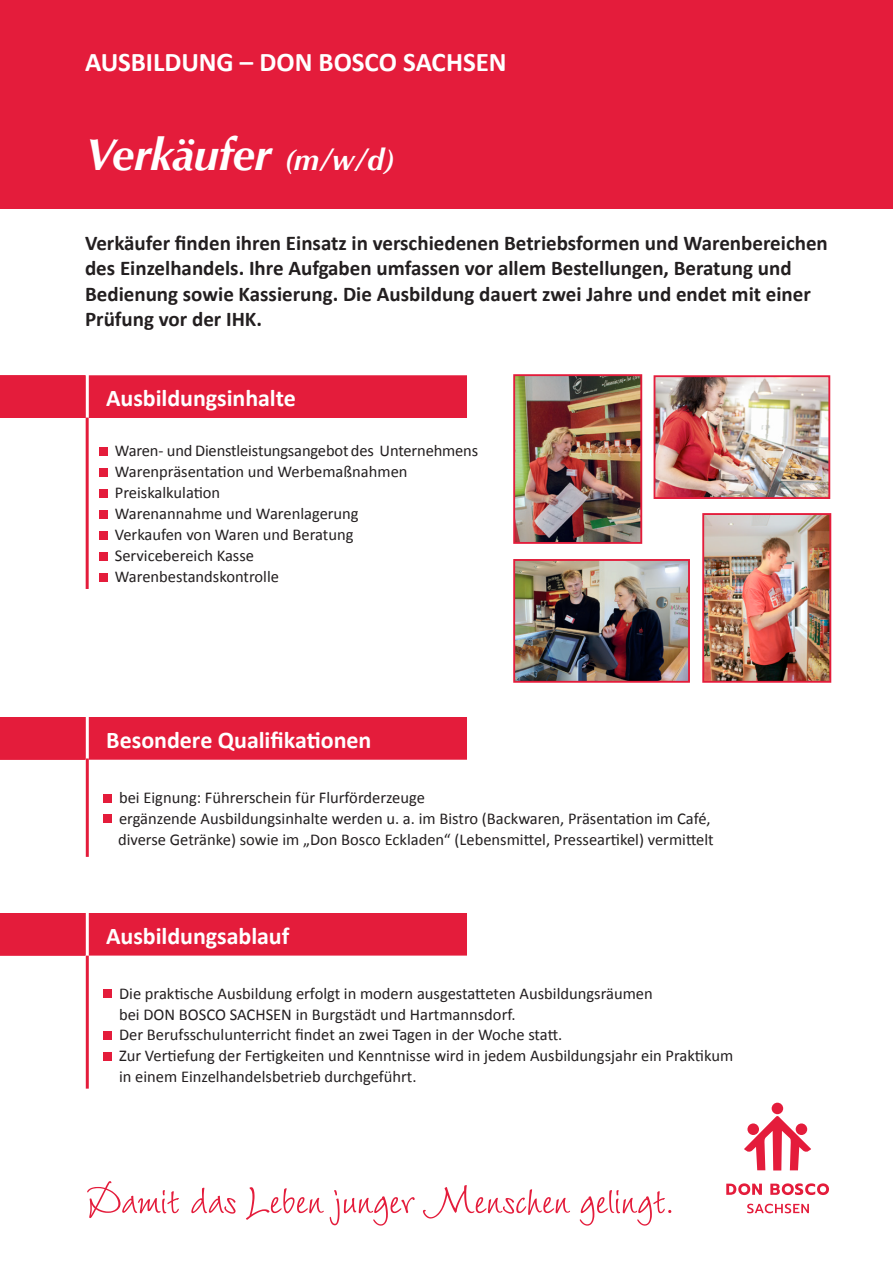
<style>
.page{position:relative;width:893px;height:1263px;background:#fff}
.page>*{position:absolute;margin:0;border:0;box-sizing:border-box;transform-origin:0 0}
.t1{font:55.5px "Wiesbaden Swing LT";letter-spacing:-.01em;color:#e41c3b}
.t2{font:italic 700 45px "Optima";letter-spacing:-.015em;color:#fff}
.t3{font:700 27px "Calibri";letter-spacing:-.005em;color:#fff}
.t4{font:700 24px "Calibri";letter-spacing:-.005em;color:#fff}
.t5{font:700 21px/25.5px "Calibri";color:#231f20}
.t6{font:16.5px/21px "Calibri";color:#231f20}
.s1{font-size:30px}
</style>
<div class="page">
<div style="left:0;top:0;width:893px;height:208px;background:#e41c3b"></div>
<div style="left:0;top:376px;width:466px;height:41px;background:#e41c3b"></div>
<div style="left:0;top:375px;width:467px;height:43px;border:2px solid #e41c3b"></div>
<svg style="left:0;top:375px;width:85px;height:43px"></svg>
<div style="left:99px;top:448px;width:8px;height:8px;background:#e41c3b"></div>
<div style="left:99px;top:469px;width:8px;height:8px;background:#e41c3b"></div>
<div style="left:99px;top:490px;width:8px;height:8px;background:#e41c3b"></div>
<div style="left:99px;top:511px;width:8px;height:8px;background:#e41c3b"></div>
<div style="left:99px;top:532px;width:8px;height:8px;background:#e41c3b"></div>
<div style="left:99px;top:553px;width:8px;height:8px;background:#e41c3b"></div>
<div style="left:99px;top:574px;width:8px;height:8px;background:#e41c3b"></div>
<div style="left:0;top:914px;width:466px;height:41px;background:#e41c3b"></div>
<div style="left:0;top:913px;width:467px;height:42px;border:2px solid #e41c3b"></div>
<svg style="left:0;top:913px;width:85px;height:42px"></svg>
<div style="left:103px;top:989px;width:9px;height:9px;background:#e41c3b"></div>
<div style="left:103px;top:1031px;width:9px;height:9px;background:#e41c3b"></div>
<div style="left:103px;top:1052px;width:9px;height:9px;background:#e41c3b"></div>
<div style="left:0;top:718px;width:466px;height:41px;background:#e41c3b"></div>
<div style="left:0;top:717px;width:467px;height:43px;border:2px solid #e41c3b"></div>
<svg style="left:0;top:717px;width:85px;height:43px"></svg>
<div style="left:103px;top:795px;width:9px;height:8px;background:#e41c3b"></div>
<div style="left:103px;top:815px;width:9px;height:8px;background:#e41c3b"></div>
<img style="left:516px;top:377px;width:123px;height:164px">
<div style="left:513px;top:374px;width:129px;height:170px;border:2px solid #e41c3b"></div>
<img style="left:516px;top:562px;width:171px;height:118px">
<div style="left:513px;top:559px;width:177px;height:124px;border:2px solid #e41c3b"></div>
<img style="left:705px;top:516px;width:123px;height:164px">
<div style="left:702px;top:513px;width:129px;height:170px;border:2px solid #e41c3b"></div>
<hr style="left:86px;top:374px;width:3px;height:710px;background:#fff">
<hr style="left:86px;top:758px;width:3px;height:99px;background:#e41c3b">
<hr style="left:86px;top:956px;width:3px;height:133px;background:#e41c3b">
<hr style="left:86px;top:418px;width:3px;height:171px;background:#e41c3b">
<img style="left:657px;top:378px;width:170px;height:118px">
<div style="left:654px;top:375px;width:176px;height:124px;border:2px solid #e41c3b"></div>
<svg style="left:726px;top:1183px;width:103px;height:12px"></svg>
<svg style="left:747px;top:1204px;width:62px;height:9px"></svg>
<svg style="left:744px;top:1103px;width:67px;height:67px"></svg>
<h3 class="t3" style="left:85px;top:45px;width:423px">AUSBILDUNG – DON BOSCO SACHSEN</h3>
<h2 class="t2" style="left:85px;top:128px;width:312px">Verkäufer <span class="s1">(m / w / d )</span></h2>
<p class="t5" style="left:85px;top:230px;width:744px">Verkäufer finden ihren Einsatz in verschiedenen Betriebsformen und Warenbereichen des Einzelhandels. Ihre Aufgaben umfassen vor allem Bestellungen, Beratung und Bedienung sowie Kassierung. Die Ausbildung dauert zwei Jahre und endet mit einer Prüfung vor der IHK.</p>
<h3 class="t4" style="left:106px;top:383px;width:191px">Ausbildungsinhalte</h3>
<p class="t6" style="left:115px;top:440px;width:365px">Waren- und Dienstleistungsangebot des Unternehmens<br>Warenpräsentation und Werbemaßnahmen<br>Preiskalkulation<br>Warenannahme und Warenlagerung<br>Verkaufen von Waren und Beratung<br>Servicebereich Kasse<br>Warenbestandskontrolle</p>
<h3 class="t4" style="left:106px;top:725px;width:267px">Besondere Qualifikationen</h3>
<p class="t6" style="left:118px;top:787px;width:597px">bei Eignung: Führerschein für Flurförderzeuge<br>ergänzende Ausbildungsinhalte werden u. a. im Bistro (Backwaren, Präsentation im Café, diverse Getränke) sowie im „Don Bosco Eckladen“ (Lebensmittel, Presseartikel) vermittelt</p>
<h3 class="t4" style="left:106px;top:921px;width:185px">Ausbildungsablauf</h3>
<p class="t6" style="left:119px;top:983px;width:616px">Die praktische Ausbildung erfolgt in modern ausgestatteten Ausbildungsräumen<br>bei DON BOSCO SACHSEN in Burgstädt und Hartmannsdorf.<br>Der Berufsschulunterricht findet an zwei Tagen in der Woche statt.<br>Zur Vertiefung der Fertigkeiten und Kenntnisse wird in jedem Ausbildungsjahr ein Praktikum in einem Einzelhandelsbetrieb durchgeführt.</p>
<h1 class="t1" style="left:85px;top:1169px;width:591px">Damit das Leben junger Menschen gelingt.</h1>
</div>
